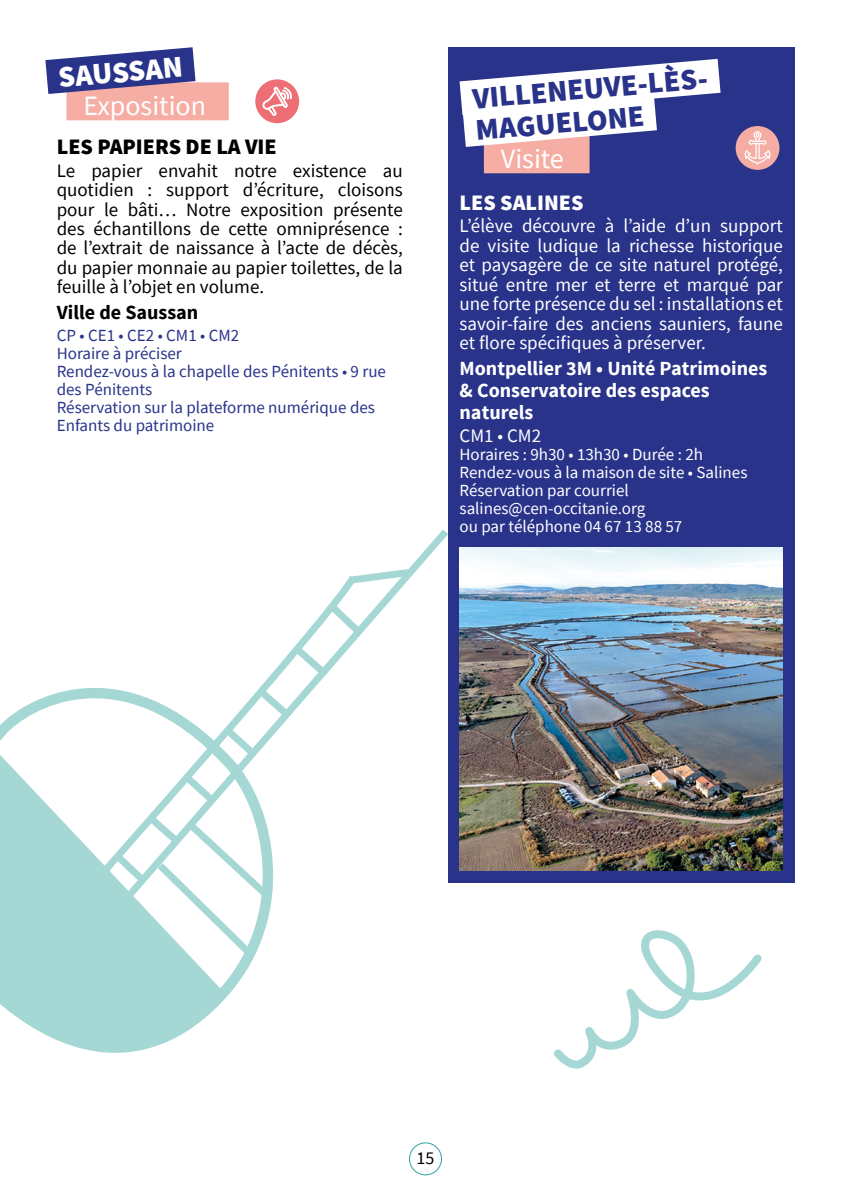
<style>
.page{position:relative;width:851px;height:1191px;background:#fff}
.page>*{position:absolute;margin:0;border:0;box-sizing:border-box;transform-origin:0 0}
.t1{font:900 30px "Source Sans Pro";color:#29338a}
.t2{font:900 30px "Source Sans Pro";color:#fff}
.t3{font:28px "Source Sans Pro";color:#fff}
.t4{font:900 22px "Source Sans Pro";color:#000}
.t5{font:900 22px "Source Sans Pro";color:#fff}
.t6{font:700 20px/22px "Source Sans Pro";color:#fff}
.t7{font:700 20px "Source Sans Pro";color:#000}
.t8{font:19px/19.4px "Source Sans Pro";color:#fff;text-align:justify}
.t9{font:19px/19.4px "Source Sans Pro";color:#000;text-align:justify}
.t10{font:18px "Source Sans Pro";color:#000}
.t11{font:17px/18px "Source Sans Pro";color:#29338a}
.t12{font:17px/18px "Source Sans Pro";color:#fff}
</style>
<div class="page">
<svg style="left:0;top:691px;width:249px;height:362px"></svg>
<svg style="left:66px;top:529px;width:389px;height:437px"></svg>
<svg style="left:87px;top:568px;width:275px;height:322px"></svg>
<svg style="left:342px;top:565px;width:74px;height:23px"></svg>
<svg style="left:218px;top:595px;width:149px;height:167px"></svg>
<svg style="left:106px;top:768px;width:170px;height:193px"></svg>
<div style="left:66px;top:82px;width:163px;height:38px;background:#f6aea4"></div>
<svg style="left:45px;top:47px;width:184px;height:67px"></svg>
<div style="left:255px;top:79px;width:44px;height:44px;background:#ed6e74;border-radius:50%"></div>
<svg style="left:262px;top:87px;width:30px;height:29px"></svg>
<div style="left:448px;top:47px;width:346px;height:835px;background:#29338a"></div>
<div style="left:484px;top:135px;width:105px;height:38px;background:#f6aea4"></div>
<div style="left:735px;top:126px;width:44px;height:44px;background:#f5aca3;border-radius:50%"></div>
<svg style="left:459px;top:58px;width:312px;height:109px"></svg>
<img style="left:459px;top:547px;width:323px;height:323px">
<svg style="left:554px;top:930px;width:208px;height:139px"></svg>
<div style="left:409px;top:1142px;width:33px;height:33px;border:1px solid #33a2a4;border-radius:50%"></div>
<h1 class="t2" style="left:56px;top:57px;width:126px;rotate:-5deg">SAUSSAN</h1>
<h2 class="t3" style="left:83px;top:88px;width:124px">Exposition</h2>
<p class="t4" style="left:57px;top:132px;width:221px">LES PAPIERS DE LA VIE</p>
<p class="t9" style="left:57px;top:161px;width:347px">Le papier envahit notre existence au quotidien : support d’écriture, cloisons pour le bâti… Notre exposition présente des échantillons de cette omniprésence : de l’extrait de naissance à l’acte de décès, du papier monnaie au papier toilettes, de la feuille à l’objet en volume.</p>
<p class="t7" style="left:57px;top:300px;width:143px">Ville de Saussan</p>
<p class="t11" style="left:57px;top:326px;width:331px">CP • CE1 • CE2 • CM1 • CM2<br>Horaire à préciser<br>Rendez-vous à la chapelle des Pénitents • 9 rue des Pénitents<br>Réservation sur la plateforme numérique des<br>Enfants du patrimoine</p>
<h1 class="t1" style="left:470px;top:78px;width:242px;rotate:-5deg">VILLENEUVE-LÈS-</h1>
<h1 class="t1" style="left:474px;top:110px;width:171px;rotate:-5deg">MAGUELONE</h1>
<h2 class="t3" style="left:501px;top:140px;width:64px">Visite</h2>
<p class="t5" style="left:459px;top:188px;width:125px">LES SALINES</p>
<p class="t8" style="left:459px;top:216px;width:325px">L’élève découvre à l’aide d’un support de visite ludique la richesse historique et paysagère de ce site naturel protégé, situé entre mer et terre et marqué par une forte présence du sel : installations et savoir-faire des anciens sauniers, faune et flore spécifiques à préserver.</p>
<p class="t6" style="left:459px;top:358px;width:309px">Montpellier 3M • Unité Patrimoines &amp; Conservatoire des espaces naturels</p>
<p class="t8" style="left:459px;top:426px;width:83px">CM1 • CM2</p>
<p class="t12" style="left:459px;top:445px;width:289px">Horaires : 9h30 • 13h30 • Durée : 2h<br>Rendez-vous à la maison de site • Salines<br>Réservation par courriel salines@cen-occitanie.org<br>ou par téléphone 04 67 13 88 57</p>
<p class="t10" style="left:416px;top:1146px;width:19px">15</p>
</div>
